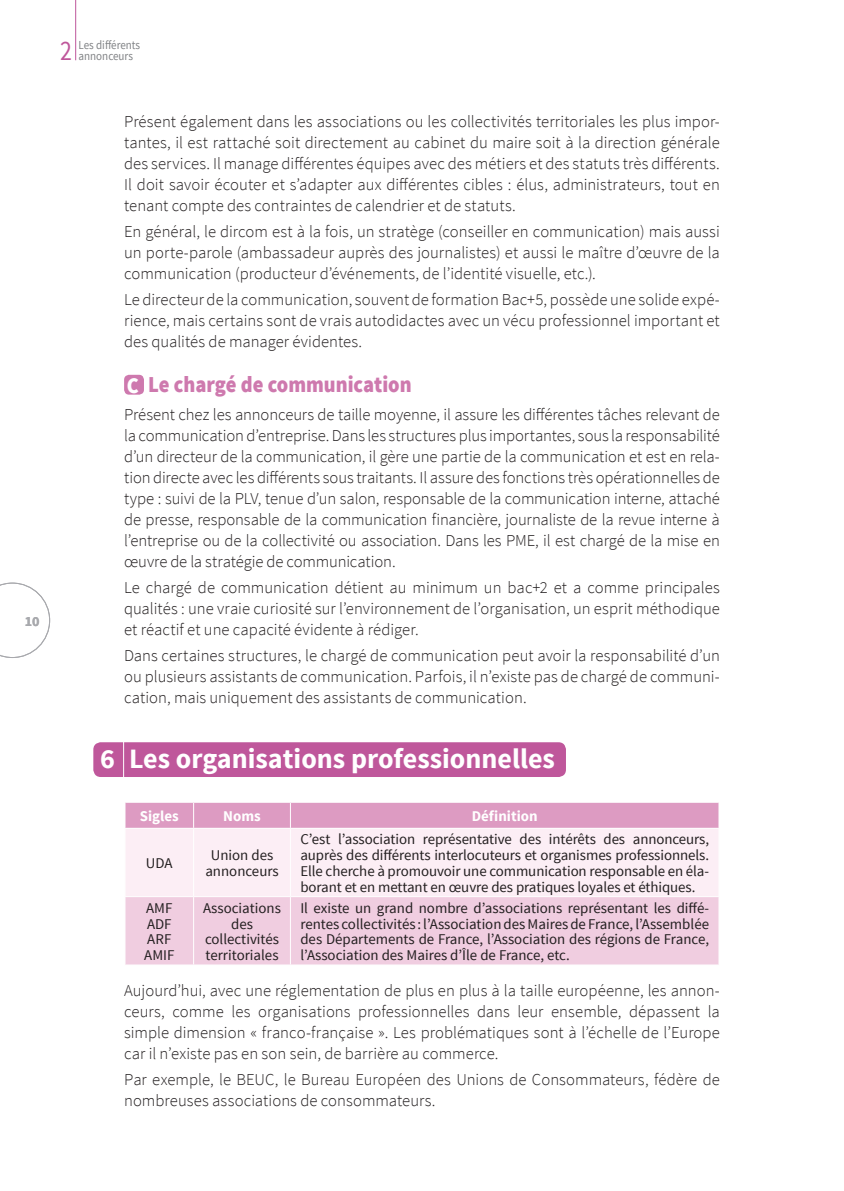
<style>
.page{position:relative;width:844px;height:1191px;background:#fff}
.page>*{position:absolute;margin:0;border:0;box-sizing:border-box;transform-origin:0 0}
.t1{font:700 28px "Source Sans Pro";color:#fff}
.t2{font:28px "Source Sans Pro";color:#bf579b;scale:.85 1}
.t3{font:900 22.75px "Source Sans Pro";color:#ce79ae;scale:.9 1}
.t4{font:300 16.62px/21px "Source Sans Pro";color:#231f20;text-align:justify}
.t5{font:14.88px/15.8px "Source Sans Pro";color:#231f20;text-align:center}
.t6{font:700 14.88px "Source Sans Pro";color:#fff}
.t7{font:700 14px "Source Sans Pro";color:#a8a9ad}
.t8{font:12.25px "Source Sans Pro";color:#808285;scale:.9 1}
.s1{color:#fff}
</style>
<div class="page">
<svg style="left:0;top:582px;width:50px;height:76px"></svg>
<hr style="left:75px;top:0;width:1px;height:60px;background:#bf579b">
<div style="left:124px;top:375px;width:20px;height:20px;background:#ce79ae;border-radius:5px"></div>
<div style="left:126px;top:829px;width:592px;height:67px;background:#fceef5"></div>
<div style="left:125px;top:897px;width:593px;height:67px;background:#f0cde0"></div>
<hr style="left:193px;top:828px;width:1px;height:68px;background:#fff">
<hr style="left:290px;top:828px;width:1px;height:68px;background:#fff">
<hr style="left:193px;top:897px;width:1px;height:67px;background:#fff">
<hr style="left:290px;top:897px;width:1px;height:67px;background:#fff">
<svg style="left:125px;top:802px;width:594px;height:26px;background:#de9fc4"></svg>
<div style="left:93px;top:742px;width:473px;height:35px;background:#bf579b"></div>
<p class="t7" style="left:25px;top:612px;width:16px">10</p>
<p class="t8" style="left:79px;top:37px;width:70px">Les différents</p>
<p class="t2" style="left:60px;top:34px;width:15px">2</p>
<p class="t8" style="left:79px;top:48px;width:62px">annonceurs</p>
<p class="t4" style="left:124px;top:111px;width:597px">Présent également dans les associations ou les collectivités territoriales les plus impor&shy;tantes, il est rattaché soit directement au cabinet du maire soit à la direction générale des services. Il manage différentes équipes avec des métiers et des statuts très différents.<br>Il doit savoir écouter et s’adapter aux différentes cibles : élus, administrateurs, tout en tenant compte des contraintes de calendrier et de statuts.</p>
<p class="t4" style="left:124px;top:221px;width:597px">En général, le dircom est à la fois, un stratège (conseiller en communication) mais aussi un porte-parole (ambassadeur auprès des journalistes) et aussi le maître d’œuvre de la communication (producteur d’événements, de l’identité visuelle, etc.).</p>
<p class="t4" style="left:124px;top:289px;width:597px">Le directeur de la communication, souvent de formation Bac+5, possède une solide expé&shy;rience, mais certains sont de vrais autodidactes avec un vécu professionnel important et des qualités de manager évidentes.</p>
<p class="t3" style="left:127px;top:369px;width:318px"><span class="s1">C</span> Le chargé de communication</p>
<p class="t4" style="left:124px;top:404px;width:597px">Présent chez les annonceurs de taille moyenne, il assure les différentes tâches relevant de la communication d’entreprise. Dans les structures plus importantes, sous la responsabilité d’un directeur de la communication, il gère une partie de la communication et est en rela&shy;tion directe avec les différents sous traitants. Il assure des fonctions très opérationnelles de type : suivi de la PLV, tenue d’un salon, responsable de la communication interne, attaché de presse, responsable de la communication financière, journaliste de la revue interne à l’entreprise ou de la collectivité ou association. Dans les PME, il est chargé de la mise en œuvre de la stratégie de communication.</p>
<p class="t4" style="left:124px;top:577px;width:597px">Le chargé de communication détient au minimum un bac+2 et a comme principales qualités : une vraie curiosité sur l’environnement de l’organisation, un esprit méthodique et réactif et une capacité évidente à rédiger.</p>
<p class="t4" style="left:124px;top:645px;width:597px">Dans certaines structures, le chargé de communication peut avoir la responsabilité d’un ou plusieurs assistants de communication. Parfois, il n’existe pas de chargé de communi&shy;cation, mais uniquement des assistants de communication.</p>
<p class="t1" style="left:100px;top:741px;width:16px">6</p>
<p class="t1" style="left:129px;top:741px;width:427px">Les organisations professionnelles</p>
<p class="t6" style="left:140px;top:806px;width:40px">Sigles</p>
<p class="t6" style="left:223px;top:806px;width:39px">Noms</p>
<p class="t6" style="left:471px;top:806px;width:67px">Définition</p>
<p class="t5" style="left:146px;top:855px;width:28px">UDA</p>
<p class="t5" style="left:205px;top:847px;width:75px">Union des annonceurs</p>
<p class="t5" style="left:300px;top:832px;width:410px;text-align:justify">C’est l’association représentative des intérêts des annonceurs, auprès des différents interlocuteurs et organismes professionnels.<br>Elle cherche à promouvoir une communication responsable en éla&shy;borant et en mettant en œuvre des pratiques loyales et éthiques.</p>
<p class="t5" style="left:144px;top:900px;width:32px;text-align:left">AMF<br>ADF<br>ARF<br>AMIF</p>
<p class="t5" style="left:203px;top:900px;width:79px">Associations des collectivités territoriales</p>
<p class="t5" style="left:300px;top:900px;width:410px;text-align:justify">Il existe un grand nombre d’associations représentant les diffé&shy;rentes collectivités : l’Association des Maires de France, l’Assemblée des Départements de France, l’Association des régions de France, l’Association des Maires d’Île de France, etc.</p>
<p class="t4" style="left:124px;top:980px;width:597px">Aujourd’hui, avec une réglementation de plus en plus à la taille européenne, les annon&shy;ceurs, comme les organisations professionnelles dans leur ensemble, dépassent la simple dimension « franco-française ». Les problématiques sont à l’échelle de l’Europe car il n’existe pas en son sein, de barrière au commerce.</p>
<p class="t4" style="left:124px;top:1069px;width:597px">Par exemple, le BEUC, le Bureau Européen des Unions de Consommateurs, fédère de nombreuses associations de consommateurs.</p>
</div>
